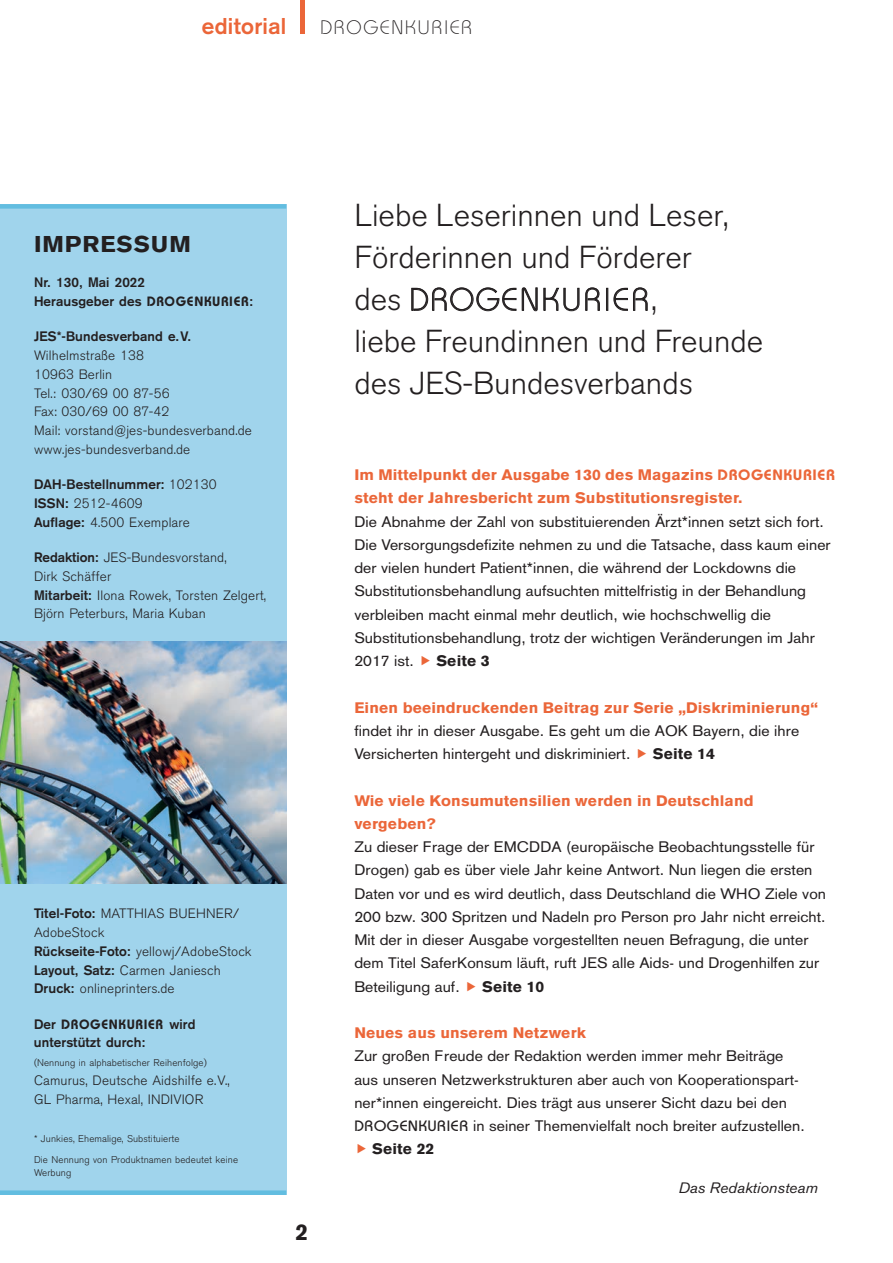
<style>
.page{position:relative;width:893px;height:1263px;background:#fff}
.page>*{position:absolute;margin:0;border:0;box-sizing:border-box;transform-origin:0 0}
.t1{font:300 31.5px/42px "Akzidenz Grotesk BQ";color:#231f20}
.t2{font:300 31.5px "Bauhaus";letter-spacing:.08em;color:#231f20}
.t3{font:700 22.5px "Akzidenz Grotesk";letter-spacing:.015em;color:#eb6639}
.t4{font:900 22.5px "Akzidenz Grotesk";letter-spacing:.04em;color:#231f20;scale:1.05 1}
.t5{font:900 22.5px "Akzidenz Grotesk";letter-spacing:.04em;color:#231f20}
.t6{font:300 19.5px "Bauhaus";letter-spacing:.09em;color:#231f20}
.t7{font:15px/23.2px "Akzidenz Grotesk";letter-spacing:.005em;color:#231f20;scale:1.05 1}
.t8{font:900 15px/23.2px "Akzidenz Grotesk";letter-spacing:.005em;color:#eb6639;scale:1.05 1}
.t9{font:900 15px "Akzidenz Grotesk";letter-spacing:.005em;color:#231f20;scale:1.05 1}
.t10{font:italic 15px "Akzidenz Grotesk BQ";color:#231f20;scale:1.05 1}
.t11{font:500 15px "Bauhaus";color:#231f20;scale:1.05 1}
.t12{font:300 13.5px/18.8px "Akzidenz Grotesk BQ";letter-spacing:.01em;color:#231f20}
.t13{font:700 13.5px/18.8px "Akzidenz Grotesk";letter-spacing:.01em;color:#231f20}
.t14{font:600 13.5px "Bauhaus";letter-spacing:.05em;color:#231f20}
.t15{font:300 9.75px/21px "Akzidenz Grotesk BQ";letter-spacing:.01em;color:#231f20}
.s1{font-family:"Bauhaus";font-weight:600}
.s2{font-family:"Akzidenz Grotesk BQ";font-weight:300}
.s3{font-family:"Akzidenz Grotesk";font-weight:700}
.s4{font-family:"Akzidenz Grotesk BQ"}
</style>
<div class="page">
<hr style="left:300px;top:0;width:4px;height:34px;background:#eb6639">
<div style="left:0;top:204px;width:286px;height:990px;background:#a0d4ec"></div>
<div style="left:0;top:204px;width:286px;height:5px;background:#62bde0"></div>
<svg style="left:411px;top:287px;width:105px;height:24px"></svg>
<svg style="left:522px;top:287px;width:57px;height:24px"></svg>
<svg style="left:585px;top:287px;width:15px;height:24px"></svg>
<div style="left:606px;top:288px;width:2px;height:23px;border:1px solid #231f20"></div>
<svg style="left:614px;top:287px;width:34px;height:24px"></svg>
<div style="left:0;top:1190px;width:286px;height:5px;background:#62bde0"></div>
<img style="left:0;top:641px;width:286px;height:243px">
<h2 class="t3" style="left:202px;top:13px;width:86px">editorial</h2>
<h3 class="t6" style="left:320px;top:16px;width:153px">DROGENKURIER</h3>
<h2 class="t4" style="left:34px;top:231px;width:151px">Impressum</h2>
<p class="t13" style="left:34px;top:273px;width:221px">Nr. 130, Mai 2022<br>Herausgeber des <span class="s1">DROGENKURIER</span>:</p>
<p class="t13" style="left:34px;top:327px;width:159px">JES*-Bundesverband e.V.</p>
<p class="t12" style="left:34px;top:346px;width:219px">Wilhelmstraße 138<br>10963 Berlin<br>Tel.: 030/69 00 87-56<br>Fax: 030/69 00 87-42<br>Mail: vorstand@jes-bundesverband.de www.jes-bundesverband.de</p>
<p class="t13" style="left:34px;top:475px;width:184px">DAH-Bestellnummer: <span class="s2">102130</span></p>
<p class="t12" style="left:34px;top:494px;width:157px"><span class="s3">ISSN:</span> 2512-4609<br><span class="s3">Auflage:</span> 4.500 Exemplare</p>
<p class="t12" style="left:34px;top:548px;width:234px"><span class="s3">Redaktion:</span> JES-Bundesvorstand,<br>Dirk Schäffer<br><span class="s3">Mitarbeit:</span> Ilona Rowek, Torsten Zelgert,<br>Björn Peterburs, Maria Kuban</p>
<p class="t12" style="left:34px;top:904px;width:219px"><span class="s3">Titel-Foto:</span> MATTHIAS BUEHNER/<br>AdobeStock<br><span class="s3">Rückseite-Foto:</span> yellowj/AdobeStock<br><span class="s3">Layout, Satz:</span> Carmen Janiesch<br><span class="s3">Druck:</span> onlineprinters.de</p>
<p class="t14" style="left:34px;top:1016px;width:163px"><span class="s3">Der</span> DROGENKURIER <span class="s3">wird</span></p>
<p class="t13" style="left:34px;top:1033px;width:113px">unterstützt durch:</p>
<p class="t15" style="left:34px;top:1052px;width:174px">(Nennung in alphabetischer Reihenfolge)</p>
<p class="t12" style="left:34px;top:1071px;width:197px;line-height:19.5px">Camurus, Deutsche Aidshilfe e.V.,<br>GL Pharma, Hexal, INDIVIOR</p>
<p class="t15" style="left:34px;top:1128px;width:206px">* Junkies, Ehemalige, Substituierte<br>Die Nennung von Produktnamen bedeutet keine</p>
<p class="t15" style="left:34px;top:1163px;width:39px">Werbung</p>
<h2 class="t5" style="left:296px;top:1218px;width:14px">2</h2>
<h1 class="t1" style="left:354px;top:195px;width:376px">Liebe Leserinnen und Leser,<br>Förderinnen und Förderer</h1>
<h1 class="t2" style="left:354px;top:281px;width:304px"><span class="s4">des</span> DROGENKURIER<span class="s4">,</span></h1>
<h1 class="t1" style="left:354px;top:321px;width:410px">liebe Freundinnen und Freunde des JES-Bundesverbands</h1>
<p class="t8" style="left:354px;top:463px;width:371px">Im Mittelpunkt der Ausgabe 130 des Magazins <span class="s1">DROGENKURIER </span>steht der Jahresbericht zum Substitutionsregister.</p>
<p class="t7" style="left:354px;top:510px;width:455px">Die Abnahme der Zahl von substituierenden Ärzt*innen setzt sich fort.<br>Die Versorgungsdefizite nehmen zu und die Tatsache, dass kaum einer der vielen hundert Patient*innen, die während der Lockdowns die Substitutionsbehandlung aufsuchten mittelfristig in der Behandlung verbleiben macht einmal mehr deutlich, wie hochschwellig die Substitutionsbehandlung, trotz der wichtigen Veränderungen im Jahr 2017 ist.</p>
<p class="t9" style="left:436px;top:652px;width:52px">Seite 3</p>
<p class="t8" style="left:354px;top:695px;width:443px">Einen beeindruckenden Beitrag zur Serie „Diskriminierung“</p>
<p class="t7" style="left:354px;top:719px;width:425px">findet ihr in dieser Ausgabe. Es geht um die AOK Bayern, die ihre<br>Versicherten hintergeht und diskriminiert.</p>
<p class="t9" style="left:653px;top:745px;width:61px">Seite 14</p>
<p class="t8" style="left:354px;top:788px;width:382px">Wie viele Konsumutensilien werden in Deutschland vergeben?</p>
<p class="t7" style="left:354px;top:835px;width:451px">Zu dieser Frage der EMCDDA (europäische Beobachtungsstelle für Drogen) gab es über viele Jahr keine Antwort. Nun liegen die ersten Daten vor und es wird deutlich, dass Deutschland die WHO Ziele von 200 bzw. 300 Spritzen und Nadeln pro Person pro Jahr nicht erreicht.<br>Mit der in dieser Ausgabe vorgestellten neuen Befragung, die unter dem Titel SaferKonsum läuft, ruft JES alle Aids- und Drogenhilfen zur Beteiligung auf.</p>
<p class="t9" style="left:482px;top:977px;width:61px">Seite 10</p>
<p class="t8" style="left:354px;top:1021px;width:222px">Neues aus unserem Netzwerk</p>
<p class="t7" style="left:354px;top:1044px;width:423px">Zur großen Freude der Redaktion werden immer mehr Beiträge aus unseren Netzwerkstrukturen aber auch von Kooperationspart&shy;ner*innen eingereicht. Dies trägt aus unserer Sicht dazu bei den</p>
<p class="t11" style="left:354px;top:1117px;width:20px">DROGENKURIER</p>
<p class="t7" style="left:473px;top:1114px;width:317px">in seiner Themenvielfalt noch breiter aufzustellen.</p>
<p class="t9" style="left:372px;top:1140px;width:61px">Seite 22</p>
<p class="t10" style="left:678px;top:1179px;width:134px">Das Redaktionsteam</p>
</div>
